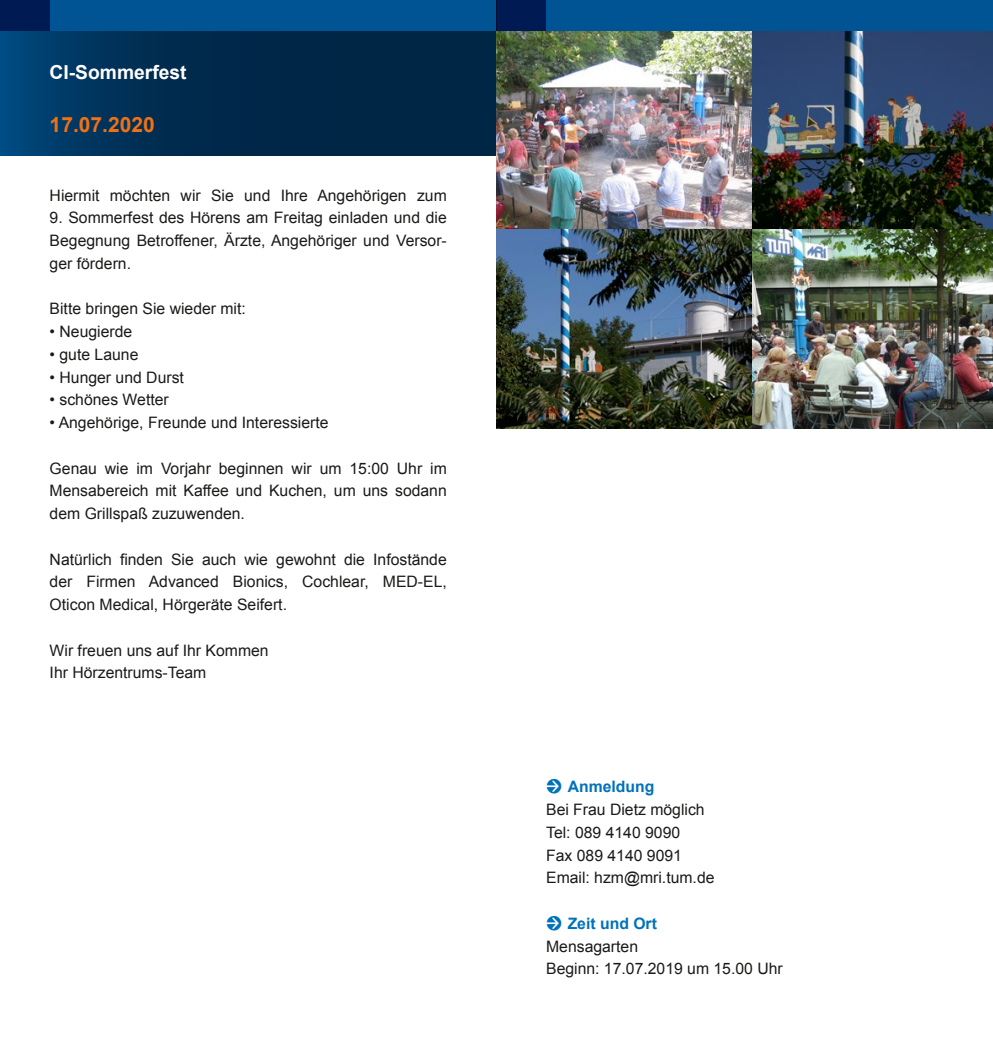
<style>
.page{position:relative;width:993px;height:1042px;background:#fff}
.page>*{position:absolute;margin:0;border:0;box-sizing:border-box;transform-origin:0 0}
.t1{font:700 21px "Arial";color:#ee7116}
.t2{font:700 19.25px "Arial";color:#fff}
.t3{font:15.75px/22.8px "Arial";color:#1a1a18;text-align:justify}
.s1{font-family:"Unit Rounded OT";font-size:22.75px;color:#0071bb}
.s2{font-weight:700;color:#0071bb}
</style>
<div class="page">
<svg style="left:0;top:31px;width:496px;height:124px;background:#002c51"></svg>
<div style="left:0;top:0;width:496px;height:31px;background:#005493"></div>
<div style="left:496px;top:0;width:496px;height:31px;background:#005493"></div>
<div style="left:0;top:0;width:50px;height:31px;background:#001b54"></div>
<div style="left:496px;top:0;width:50px;height:31px;background:#001b54"></div>
<img style="left:496px;top:31px;width:256px;height:198px">
<img style="left:752px;top:31px;width:240px;height:198px">
<img style="left:496px;top:229px;width:256px;height:199px">
<img style="left:752px;top:229px;width:240px;height:199px">
<p class="t2" style="left:50px;top:59px;width:138px">CI-Sommerfest</p>
<h1 class="t1" style="left:50px;top:111px;width:107px">17.07.2020</h1>
<p class="t3" style="left:50px;top:184px;width:398px">Hiermit möchten wir Sie und Ihre Angehörigen zum</p>
<p class="t3" style="left:50px;top:207px;width:398px">9. Sommerfest des Hörens am Freitag einladen und die Begegnung Betroffener, Ärzte, Angehöriger und Versor&shy;ger fördern.</p>
<p class="t3" style="left:50px;top:298px;width:198px">Bitte bringen Sie wieder mit:</p>
<p class="t3" style="left:50px;top:320px;width:84px">• Neugierde</p>
<p class="t3" style="left:50px;top:343px;width:90px">• gute Laune</p>
<p class="t3" style="left:50px;top:366px;width:136px">• Hunger und Durst</p>
<p class="t3" style="left:50px;top:389px;width:121px">• schönes Wetter</p>
<p class="t3" style="left:50px;top:411px;width:280px">• Angehörige, Freunde und Interessierte</p>
<p class="t3" style="left:50px;top:457px;width:398px">Genau wie im Vorjahr beginnen wir um 15:00 Uhr im Mensabereich mit Kaffee und Kuchen, um uns sodann dem Grillspaß zuzuwenden.</p>
<p class="t3" style="left:50px;top:548px;width:398px">Natürlich finden Sie auch wie gewohnt die Infostände der Firmen Advanced Bionics, Cochlear, MED-EL, Oticon Medical, Hörgeräte Seifert.</p>
<p class="t3" style="left:50px;top:639px;width:220px">Wir freuen uns auf Ihr Kommen<br>Ihr Hörzentrums-Team</p>
<p class="t3" style="left:546px;top:775px;width:170px;text-align:left"><span class="s1">→</span> <span class="s2">Anmeldung<br></span>Bei Frau Dietz möglich<br>Tel: 089 4140 9090<br>Fax 089 4140 9091<br>Email: hzm@mri.tum.de</p>
<p class="t3" style="left:546px;top:912px;width:238px;text-align:left"><span class="s1">→</span> <span class="s2">Zeit und Ort<br></span>Mensagarten<br>Beginn: 17.07.2019 um 15.00 Uhr</p>
</div>
